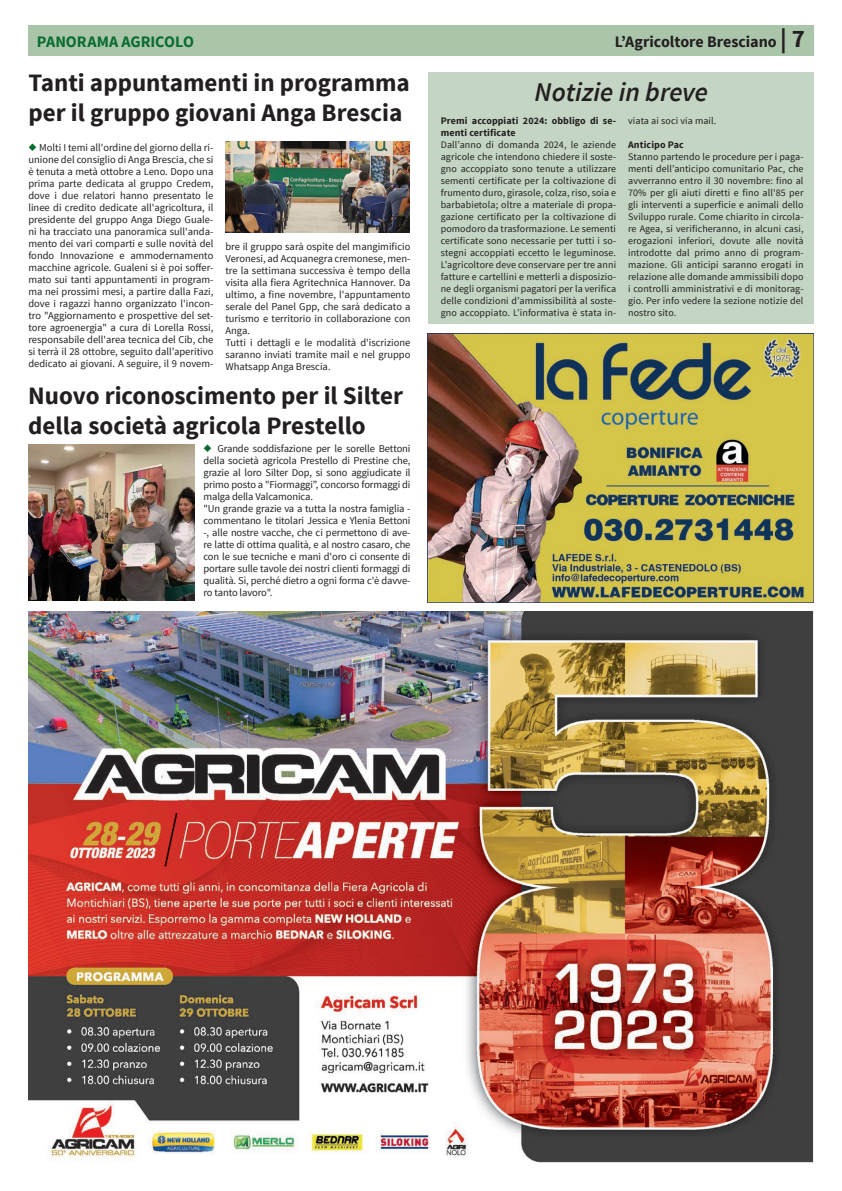
<style>
.page{position:relative;width:842px;height:1191px;background:#fff}
.page>*{position:absolute;margin:0;border:0;box-sizing:border-box;transform-origin:0 0}
.Titoli_Brevi{font:italic 600 27px "Source Sans Pro";color:#231f20}
.Testo_lungo{font:700 25px/30px "Source Sans Pro";color:#231f20}
.t1{font:700 16px "Source Sans Pro";letter-spacing:-.005em;color:#231f20}
.t2{font:700 16px "Source Sans Pro";letter-spacing:-.005em;color:#086d2f}
.Testo_lungo-2{font:10.5px/12px "Source Sans Pro";letter-spacing:-.005em;color:#231f20;text-align:justify}
.Testi_BOX{font:10px/12px "Source Sans Pro";letter-spacing:.01em;color:#231f20;text-align:justify}
.Testi_BOX-2{font:700 10px/12px "Source Sans Pro";letter-spacing:.01em;color:#231f20}
.s1{font-size:25px}
.s2{color:#086d2f}
</style>
<div class="page">
<div style="left:28px;top:26px;width:786px;height:30px;background:#abc5ab"></div>
<div style="left:428px;top:73px;width:386px;height:251px;background:#c4d6c3"></div>
<img style="left:226px;top:142px;width:184px;height:91px">
<img style="left:28px;top:611px;width:786px;height:551px">
<img style="left:428px;top:333px;width:385px;height:269px">
<img style="left:28px;top:444px;width:166px;height:156px">
<p class="t2" style="left:37px;top:32px;width:159px">PANORAMA AGRICOLO</p>
<p class="t1" style="left:615px;top:32px;width:192px">L’Agricoltore Bresciano <span class="s1">| 7</span></p>
<p class="Titoli_Brevi" style="left:535px;top:75px;width:175px">Notizie in breve</p>
<p class="Testi_BOX-2" style="left:441px;top:115px;width:177px">Premi accoppiati 2024: obbligo di se&shy;menti certificate</p>
<p class="Testi_BOX" style="left:441px;top:138px;width:177px">Dall’anno di domanda 2024, le aziende agricole che intendono chiedere il soste&shy;gno accoppiato sono tenute a utilizzare sementi certificate per la coltivazione di frumento duro, girasole, colza, riso, soia e barbabietola; oltre a materiale di propa&shy;gazione certificato per la coltivazione di pomodoro da trasformazione. Le sementi certificate sono necessarie per tutti i so&shy;stegni accoppiati eccetto le leguminose.<br>L’agricoltore deve conservare per tre anni fatture e cartellini e metterli a disposizio&shy;ne degli organismi pagatori per la verifica delle condizioni d’ammissibilità al soste&shy;gno accoppiato. L’informativa è stata in-</p>
<p class="Testo_lungo" style="left:28px;top:68px;width:383px">Tanti appuntamenti in programma per il gruppo giovani Anga Brescia</p>
<p class="Testo_lungo-2" style="left:28px;top:141px;width:187px"><span class="s2">◆</span> Molti I temi all'ordine del giorno della ri&shy;unione del consiglio di Anga Brescia, che si è tenuta a metà ottobre a Leno. Dopo una prima parte dedicata al gruppo Credem, dove i due relatori hanno presentato le linee di credito dedicate all'agricoltura, il presidente del gruppo Anga Diego Guale&shy;ni ha tracciato una panoramica sull'anda&shy;mento dei vari comparti e sulle novità del fondo Innovazione e ammodernamento macchine agricole. Gualeni si è poi soffer&shy;mato sui tanti appuntamenti in program&shy;ma nei prossimi mesi, a partire dalla Fazi, dove i ragazzi hanno organizzato l'incon&shy;tro "Aggiornamento e prospettive del set&shy;tore agroenergia" a cura di Lorella Rossi, responsabile dell'area tecnica del Cib, che si terrà il 28 ottobre, seguito dall’aperitivo dedicato ai giovani. A seguire, il 9 novem-</p>
<p class="Testi_BOX" style="left:628px;top:114px;width:90px">viata ai soci via mail.</p>
<p class="Testi_BOX-2" style="left:628px;top:139px;width:57px">Anticipo Pac</p>
<p class="Testi_BOX" style="left:628px;top:150px;width:177px">Stanno partendo le procedure per i paga&shy;menti dell’anticipo comunitario Pac, che avverranno entro il 30 novembre: fino al 70% per gli aiuti diretti e fino all'85 per gli interventi a superficie e animali dello Sviluppo rurale. Come chiarito in circola&shy;re Agea, si verificheranno, in alcuni casi, erogazioni inferiori, dovute alle novità introdotte dal primo anno di program&shy;mazione. Gli anticipi saranno erogati in relazione alle domande ammissibili dopo i controlli amministrativi e di monitorag&shy;gio. Per info vedere la sezione notizie del nostro sito.</p>
<p class="Testo_lungo-2" style="left:225px;top:240px;width:187px">bre il gruppo sarà ospite del mangimificio Veronesi, ad Acquanegra cremonese, men&shy;tre la settimana successiva è tempo della visita alla fiera Agritechnica Hannover. Da ultimo, a fine novembre, l'appuntamento serale del Panel Gpp, che sarà dedicato a turismo e territorio in collaborazione con Anga.</p>
<p class="Testo_lungo-2" style="left:225px;top:336px;width:187px">Tutti i dettagli e le modalità d'iscrizione saranno inviati tramite mail e nel gruppo Whatsapp Anga Brescia.</p>
<p class="Testo_lungo" style="left:28px;top:381px;width:376px">Nuovo riconoscimento per il Silter della società agricola Prestello</p>
<p class="Testo_lungo-2" style="left:203px;top:443px;width:209px"><span class="s2">◆</span> Grande soddisfazione per le sorelle Bettoni della società agricola Prestello di Prestine che, grazie al loro Silter Dop, si sono aggiudicate il primo posto a "Fiormaggi”, concorso formaggi di malga della Valcamonica.</p>
<p class="Testo_lungo-2" style="left:203px;top:503px;width:209px">"Un grande grazie va a tutta la nostra famiglia - commentano le titolari Jessica e Ylenia Bettoni -, alle nostre vacche, che ci permettono di ave&shy;re latte di ottima qualità, e al nostro casaro, che con le sue tecniche e mani d'oro ci consente di portare sulle tavole dei nostri clienti formaggi di qualità. Sì, perché dietro a ogni forma c'è davve&shy;ro tanto lavoro".</p>
</div>
